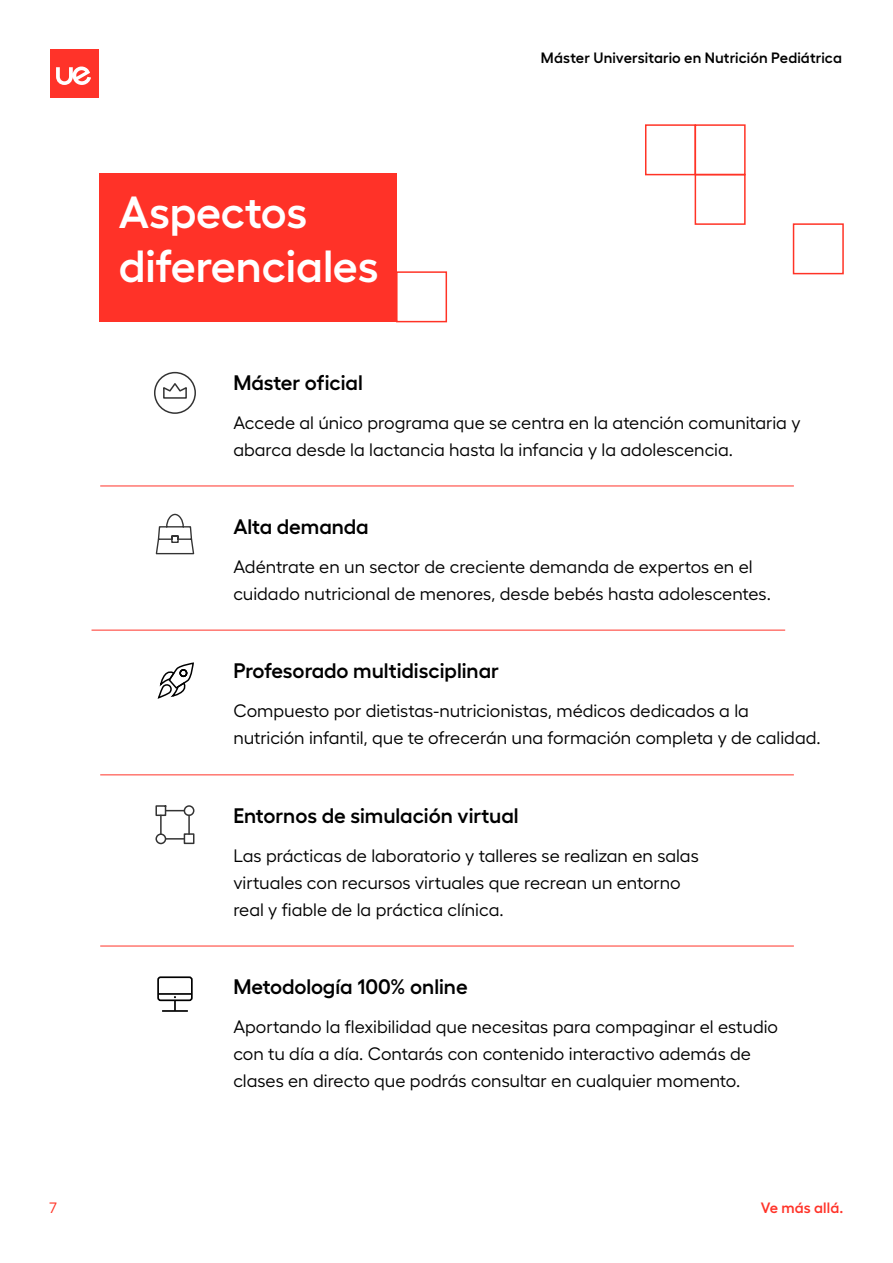
<style>
.page{position:relative;width:893px;height:1263px;background:#fff}
.page>*{position:absolute;margin:0;border:0;box-sizing:border-box;transform-origin:0 0}
.t1{font:600 45px/54px "Hellix";color:#fff}
.t2{font:600 21px "Hellix";color:#000}
.t3{font:18px/27px "Hellix";color:#000}
.t4{font:600 15px "Hellix";letter-spacing:.005em;color:#000}
.t5{font:600 15px "Hellix";letter-spacing:.01em;color:#ff3329}
.t6{font:15px "Hellix";color:#ff3326}
</style>
<div class="page">
<div style="left:50px;top:50px;width:48px;height:48px;background:#ff3329"></div>
<svg style="left:56px;top:66px;width:35px;height:19px"></svg>
<div style="left:99px;top:173px;width:298px;height:148px;background:#ff3228"></div>
<svg style="left:792px;top:223px;width:52px;height:52px"></svg>
<svg style="left:395px;top:271px;width:53px;height:52px"></svg>
<svg style="left:645px;top:124px;width:101px;height:101px"></svg>
<hr style="left:100px;top:486px;width:694px;height:1px;background:#ff3329">
<hr style="left:92px;top:630px;width:693px;height:1px;background:#ff3329">
<hr style="left:100px;top:774px;width:694px;height:1px;background:#ff3329">
<hr style="left:100px;top:946px;width:694px;height:1px;background:#ff3329">
<svg style="left:154px;top:371px;width:42px;height:43px"></svg>
<svg style="left:157px;top:663px;width:37px;height:36px"></svg>
<div style="left:179px;top:669px;width:8px;height:8px;border:2px solid #000;border-radius:50%"></div>
<svg style="left:155px;top:513px;width:40px;height:42px"></svg>
<div style="left:184px;top:805px;width:10px;height:11px;border:2px solid #333;border-radius:50%"></div>
<div style="left:155px;top:833px;width:11px;height:11px;border:2px solid #333;border-radius:50%"></div>
<div style="left:184px;top:833px;width:10px;height:11px;border:2px solid #333"></div>
<svg style="left:155px;top:805px;width:35px;height:34px"></svg>
<div style="left:157px;top:976px;width:36px;height:25px;border:2px solid #000;border-radius:2px"></div>
<hr style="left:162px;top:1010px;width:26px;height:2px;background:#000">
<hr style="left:158px;top:993px;width:34px;height:2px;background:#000">
<svg style="left:174px;top:996px;width:2px;height:15px"></svg>
<h1 class="t1" style="left:119px;top:180px;width:261px">Aspectos diferenciales</h1>
<p class="t4" style="left:541px;top:46px;width:303px">Máster Universitario en Nutrición Pediátrica</p>
<p class="t2" style="left:233px;top:366px;width:131px">Máster oficial</p>
<p class="t3" style="left:233px;top:407px;width:569px">Accede al único programa que se centra en la atención comunitaria y abarca desde la lactancia hasta la infancia y la adolescencia.</p>
<p class="t2" style="left:233px;top:510px;width:137px">Alta demanda</p>
<p class="t3" style="left:233px;top:551px;width:539px">Adéntrate en un sector de creciente demanda de expertos en el cuidado nutricional de menores, desde bebés hasta adolescentes.</p>
<p class="t2" style="left:233px;top:654px;width:267px">Profesorado multidisciplinar</p>
<p class="t3" style="left:233px;top:696px;width:589px">Compuesto por dietistas-nutricionistas, médicos dedicados a la nutrición infantil, que te ofrecerán una formación completa y de calidad.</p>
<p class="t2" style="left:233px;top:799px;width:287px">Entornos de simulación virtual</p>
<p class="t3" style="left:233px;top:840px;width:467px">Las prácticas de laboratorio y talleres se realizan en salas virtuales con recursos virtuales que recrean un entorno real y fiable de la práctica clínica.</p>
<p class="t2" style="left:233px;top:970px;width:236px">Metodología 100% online</p>
<p class="t3" style="left:233px;top:1011px;width:546px">Aportando la flexibilidad que necesitas para compaginar el estudio con tu día a día. Contarás con contenido interactivo además de clases en directo que podrás consultar en cualquier momento.</p>
<p class="t6" style="left:50px;top:1197px;width:9px">7</p>
<p class="t5" style="left:761px;top:1196px;width:84px">Ve más allá.</p>
</div>
